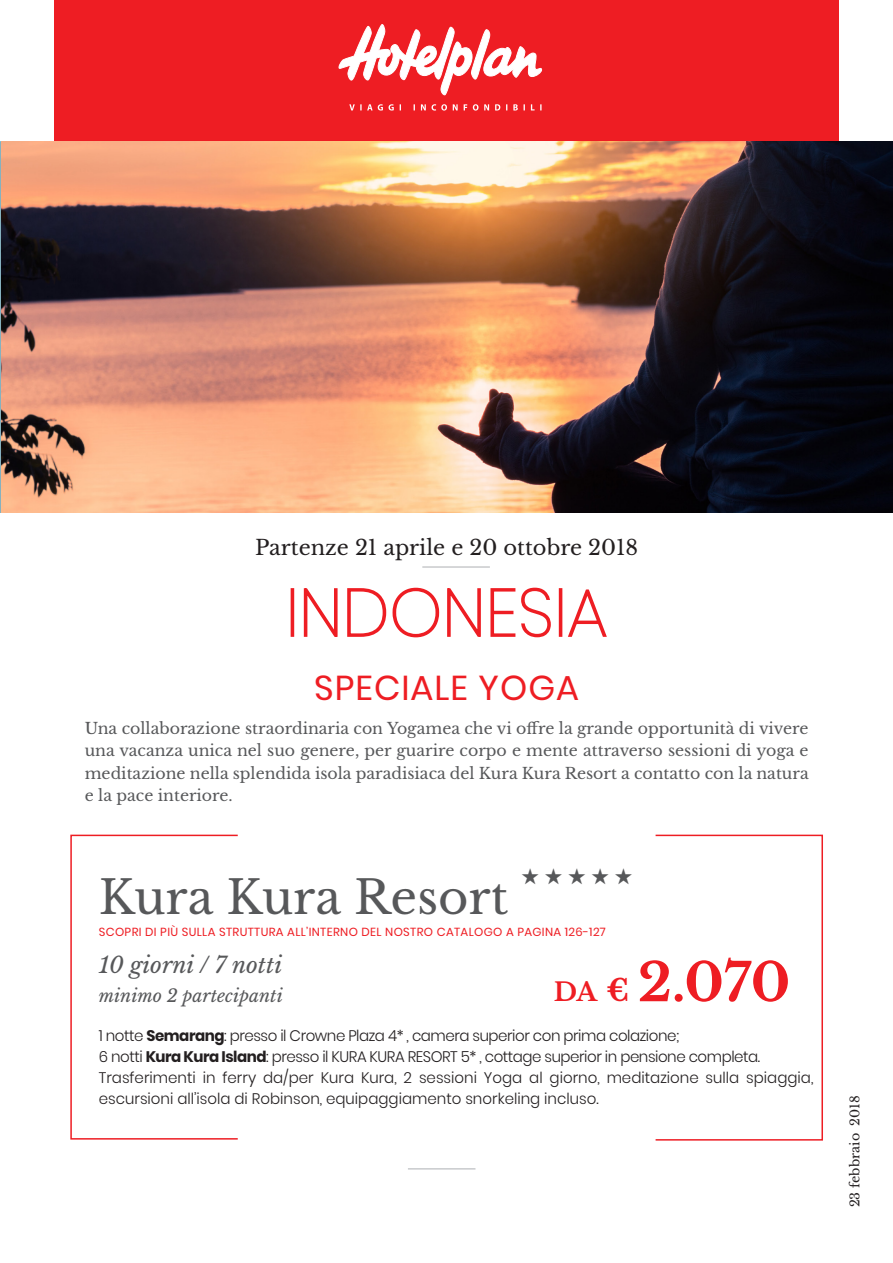
<style>
.page{position:relative;width:893px;height:1263px;background:#fff}
.page>*{position:absolute;margin:0;border:0;box-sizing:border-box;transform-origin:0 0}
.t1{font:700 52.5px "Libre Baskerville";color:#ee1d23}
.t2{font:46.5px "Libre Baskerville";color:#57585a}
.t3{font:34.5px "Poppins";letter-spacing:.03em;color:#ee1d23}
.t4{font:italic 22.5px "Libre Baskerville";color:#57585a}
.t5{font:22.35px "Zapf Dingbats";color:#57585a}
.t6{font:21px "Libre Baskerville";color:#231f20}
.t7{font:italic 17.7px "Libre Baskerville";color:#57585a}
.t8{font:15.75px/22.5px "Libre Baskerville";color:#57585a;text-align:justify}
.t9{font:300 15.3px "Poppins";letter-spacing:-.03em;color:#231f20}
.t10{font:300 15.3px/21px "Poppins";color:#231f20}
.t11{font:12.75px "Libre Baskerville";color:#231f20}
.t12{font:11.7px "Poppins";letter-spacing:.03em;color:#ee1d23}
.s1{font-weight:700}
.s2{font-size:25.5px}
.s3{font-size:30px}
</style>
<div class="page">
<div style="left:291px;top:588px;width:3px;height:49px;border:2px solid #ee1d23"></div>
<svg style="left:303px;top:588px;width:35px;height:49px"></svg>
<svg style="left:347px;top:587px;width:93px;height:51px"></svg>
<svg style="left:447px;top:588px;width:34px;height:49px"></svg>
<svg style="left:490px;top:587px;width:61px;height:51px"></svg>
<div style="left:559px;top:588px;width:3px;height:49px;border:2px solid #ee1d23"></div>
<svg style="left:568px;top:589px;width:39px;height:48px"></svg>
<hr style="left:408px;top:1168px;width:67px;height:1px;background:#bbbdc0">
<div style="left:54px;top:0;width:785px;height:142px;background:#ee1d23"></div>
<svg style="left:338px;top:24px;width:204px;height:71px"></svg>
<svg style="left:349px;top:104px;width:193px;height:7px"></svg>
<svg style="left:0;top:142px;width:893px;height:370px;background:#8f6551"></svg>
<div style="left:70px;top:835px;width:168px;height:304px;border:2px solid #ee1d23"></div>
<div style="left:655px;top:835px;width:168px;height:305px;border:2px solid #ee1d23"></div>
<hr style="left:422px;top:566px;width:68px;height:2px;background:#bbbdc0">
<p class="t6" style="left:255px;top:534px;width:385px">Partenze 21 aprile e 20 ottobre 2018</p>
<p class="t3" style="left:314px;top:668px;width:266px">SPECIALE YOGA</p>
<p class="t8" style="left:85px;top:717px;width:725px">Una collaborazione straordinaria con Yogamea che vi offre la grande opportunità di vivere una vacanza unica nel suo genere, per guarire corpo e mente attraverso sessioni di yoga e meditazione nella splendida isola paradisiaca del Kura Kura Resort a contatto con la natura e la pace interiore.</p>
<p class="t2" style="left:99px;top:868px;width:411px">Kura Kura Resort</p>
<p class="t5" style="left:521px;top:865px;width:113px">★ ★ ★ ★★</p>
<p class="t12" style="left:99px;top:925px;width:509px">SCOPRI DI PIÙ SULLA STRUTTURA ALL’INTERNO DEL NOSTRO CATALOGO A PAGINA 126-127</p>
<p class="t4" style="left:99px;top:951px;width:185px">10 giorni / 7 notti</p>
<p class="t7" style="left:99px;top:984px;width:186px">minimo 2 partecipanti</p>
<p class="t9" style="left:99px;top:1026px;width:582px">1 notte <span class="s1">Semarang</span>: presso il Crowne Plaza 4* , camera superior con prima colazione;</p>
<p class="t9" style="left:99px;top:1047px;width:663px">6 notti <span class="s1">Kura Kura Island</span>: presso il KURA KURA RESORT 5* , cottage superior in pensione completa.</p>
<p class="t10" style="left:99px;top:1067px;width:716px">Trasferimenti in ferry da/per Kura Kura, 2 sessioni Yoga al giorno, meditazione sulla spiaggia, escursioni all’isola di Robinson, equipaggiamento snorkeling incluso.</p>
<p class="t1" style="left:554px;top:950px;width:238px"><span class="s2">DA</span> <span class="s3">€</span> 2.070</p>
<p class="t11" style="left:847px;top:1207px;width:113px;rotate:-90deg">23 febbraio 2018</p>
</div>
